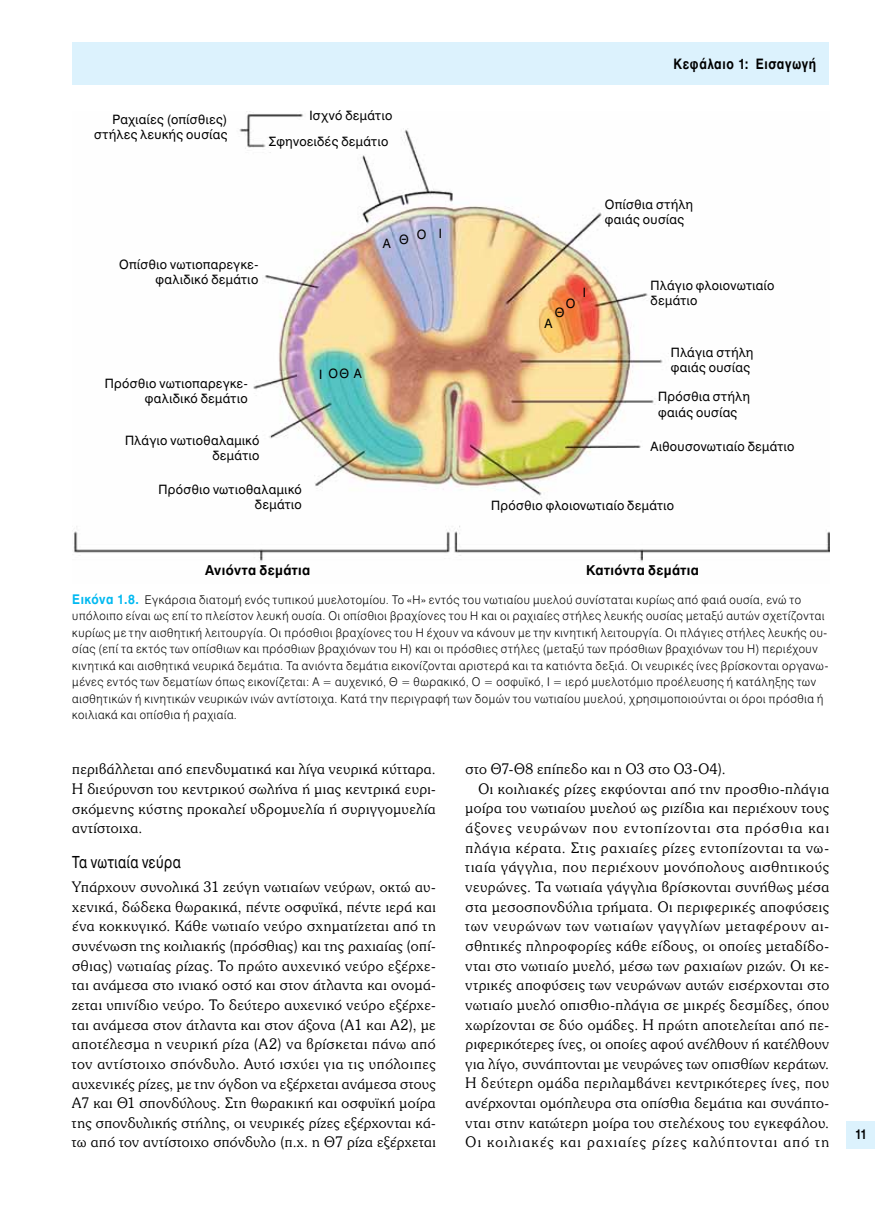
<style>
.page{position:relative;width:893px;height:1212px;background:#fff}
.page>*{position:absolute;margin:0;border:0;box-sizing:border-box;transform-origin:0 0}
.t1{font:16.5px "UB Helvetica";letter-spacing:.035em;color:#000;scale:.8 1}
.t2{font:300 15.9px/19.6px "UB Souvenir";letter-spacing:.035em;color:#000;text-align:justify;scale:.96 1}
.t3{font:300 15.9px "UB Souvenir";letter-spacing:.055em;color:#000;scale:.96 1}
.t4{font:300 15.9px "UB Souvenir";letter-spacing:.08em;color:#000;scale:.96 1}
.t5{font:300 15.9px "UB Souvenir";letter-spacing:.07em;color:#000;scale:.96 1}
.t6{font:14.25px "UB Helvetica Bold";letter-spacing:.055em;color:#000;scale:.85 1}
.t7{font:13.5px "UB Helvetica Bold";letter-spacing:.03em;color:#000}
.t8{font:13.5px "UB Helvetica Bold";letter-spacing:.03em;color:#000;scale:.81 1}
.t9{font:12.75px/15.5px "UB Helvetica";letter-spacing:.035em;color:#000;text-align:right}
.t10{font:300 11.85px/16.5px "UB Helvetica";letter-spacing:.05em;color:#000;scale:.95 1}
.s1{font-family:"UB Helvetica Bold";font-weight:400;font-size:13.2px;color:#00b9f1}
</style>
<div class="page">
<div style="left:72px;top:43px;width:757px;height:42px;background:#dcf2fd"></div>
<div style="left:847px;top:1121px;width:28px;height:27px;background:#dcf2fd"></div>
<img style="left:73px;top:114px;width:756px;height:448px">
<p class="t9" style="left:94px;top:112px;width:135px">Ραχιαίες (οπίσθιες) στήλες λευκής ουσίας</p>
<p class="t9" style="left:269px;top:102px;width:125px;line-height:26.5px;text-align:left;text-indent:40px">Ισχνό δεμάτιο<br>Σφηνοειδές δεμάτιο</p>
<p class="t9" style="left:119px;top:256px;width:141px">Οπίσθιο νωτιοπαρεγκε&shy;φαλιδικό δεμάτιο</p>
<p class="t9" style="left:383px;top:236px;width:9px">Α</p>
<p class="t9" style="left:399px;top:232px;width:11px">Θ</p>
<p class="t9" style="left:417px;top:227px;width:11px">Ο</p>
<p class="t9" style="left:439px;top:225px;width:5px">Ι</p>
<p class="t9" style="left:105px;top:375px;width:144px">Πρόσθιο νωτιοπαρεγκε&shy;φαλιδικό δεμάτιο</p>
<p class="t9" style="left:125px;top:433px;width:136px">Πλάγιο νωτιοθαλαμικό δεμάτιο</p>
<p class="t9" style="left:158px;top:482px;width:145px">Πρόσθιο νωτιοθαλαμικό δεμάτιο</p>
<p class="t9" style="left:329px;top:366px;width:35px">ΟΘ Α</p>
<p class="t9" style="left:319px;top:367px;width:5px">Ι</p>
<p class="t6" style="left:673px;top:55px;width:170px">Κεφάλαιο 1: Εισαγωγή</p>
<p class="t9" style="left:605px;top:197px;width:90px;text-align:left">Οπίσθια στήλη φαιάς ουσίας</p>
<p class="t9" style="left:566px;top:295px;width:11px">Ο</p>
<p class="t9" style="left:555px;top:305px;width:11px">Θ</p>
<p class="t9" style="left:545px;top:316px;width:9px">Α</p>
<p class="t9" style="left:583px;top:285px;width:5px">Ι</p>
<p class="t9" style="left:651px;top:277px;width:125px;text-align:left">Πλάγιο φλοιονωτιαίο δεμάτιο</p>
<p class="t9" style="left:671px;top:344px;width:84px;text-align:left">Πλάγια στήλη φαιάς ουσίας</p>
<p class="t9" style="left:658px;top:389px;width:93px;text-align:left">Πρόσθια στήλη φαιάς ουσίας</p>
<p class="t9" style="left:651px;top:439px;width:145px">Αιθουσονωτιαίο δεμάτιο</p>
<p class="t9" style="left:491px;top:497px;width:185px">Πρόσθιο φλοιονωτιαίο δεμάτιο</p>
<p class="t7" style="left:205px;top:562px;width:107px">Ανιόντα δεμάτια</p>
<p class="t7" style="left:586px;top:562px;width:114px">Κατιόντα δεμάτια</p>
<p class="t10" style="left:72px;top:591px;width:797px"><span class="s1">Εικόνα 1.8.</span> Εγκάρσια διατομή ενός τυπικού μυελοτομίου. Το «Η» εντός του νωτιαίου μυελού συνίσταται κυρίως από φαιά ουσία, ενώ το υπόλοιπο είναι ως επί το πλείστον λευκή ουσία. Οι οπίσθιοι βραχίονες του Η και οι ραχιαίες στήλες λευκής ουσίας μεταξύ αυτών σχετίζονται κυρίως με την αισθητική λειτουργία. Οι πρόσθιοι βραχίονες του Η έχουν να κάνουν με την κινητική λειτουργία. Οι πλάγιες στήλες λευκής ου&shy;σίας (επί τα εκτός των οπίσθιων και πρόσθιων βραχιόνων του Η) και οι πρόσθιες στήλες (μεταξύ των πρόσθιων βραχιόνων του Η) περιέχουν κινητικά και αισθητικά νευρικά δεμάτια. Τα ανιόντα δεμάτια εικονίζονται αριστερά και τα κατιόντα δεξιά. Οι νευρικές ίνες βρίσκονται οργανω&shy;μένες εντός των δεματίων όπως εικονίζεται: Α = αυχενικό, Θ = θωρακικό, Ο = οσφυϊκό, Ι = ιερό μυελοτόμιο προέλευσης ή κατάληξης των αισθητικών ή κινητικών νευρικών ινών αντίστοιχα. Κατά την περιγραφή των δομών του νωτιαίου μυελού, χρησιμοποιούνται οι όροι πρόσθια ή κοιλιακά και οπίσθια ή ραχιαία.</p>
<p class="t2" style="left:72px;top:759px;width:380px">περιβάλλεται από επενδυματικά και λίγα νευρικά κύτταρα.<br>Η διεύρυνση του κεντρικού σωλήνα ή μιας κεντρικά ευρι&shy;σκόμενης κύστης προκαλεί υδρομυελία ή συριγγομυελία αντίστοιχα.</p>
<p class="t1" style="left:72px;top:852px;width:137px">Τα νωτιαία νεύρα</p>
<p class="t2" style="left:72px;top:877px;width:380px">Υπάρχουν συνολικά 31 ζεύγη νωτιαίων νεύρων, οκτώ αυ&shy;χενικά, δώδεκα θωρακικά, πέντε οσφυϊκά, πέντε ιερά και ένα κοκκυγικό. Κάθε νωτιαίο νεύρο σχηματίζεται από τη συνένωση της κοιλιακής (πρόσθιας) και της ραχιαίας (οπί&shy;σθιας) νωτιαίας ρίζας. Το πρώτο αυχενικό νεύρο εξέρχε&shy;ται ανάμεσα στο ινιακό οστό και στον άτλαντα και ονομά&shy;ζεται υπινίδιο νεύρο. Το δεύτερο αυχενικό νεύρο εξέρχε&shy;ται ανάμεσα στον άτλαντα και στον άξονα (Α1 και Α2), με αποτέλεσμα η νευρική ρίζα (Α2) να βρίσκεται πάνω από τον αντίστοιχο σπόνδυλο. Αυτό ισχύει για τις υπόλοιπες αυχενικές ρίζες, με την όγδοη να εξέρχεται ανάμεσα στους Α7 και Θ1 σπονδύλους. Στη θωρακική και οσφυϊκή μοίρα της σπονδυλικής στήλης, οι νευρικές ρίζες εξέρχονται κά&shy;τω από τον αντίστοιχο σπόνδυλο (π.χ. η Θ7 ρίζα εξέρχεται</p>
<p class="t2" style="left:466px;top:759px;width:272px">στο Θ7-Θ8 επίπεδο και η Ο3 στο Ο3-Ο4).</p>
<p class="t2" style="left:478px;top:779px;width:367px">Οι κοιλιακές ρίζες εκφύονται από την προσθιο-πλάγια</p>
<p class="t2" style="left:466px;top:798px;width:380px">μοίρα του νωτιαίου μυελού ως ριζίδια και περιέχουν τους</p>
<p class="t5" style="left:466px;top:819px;width:380px">άξονες νευρώνων που εντοπίζονται στα πρόσθια και</p>
<p class="t2" style="left:466px;top:837px;width:380px">πλάγια κέρατα. Στις ραχιαίες ρίζες εντοπίζονται τα νω-</p>
<p class="t2" style="left:466px;top:857px;width:380px">τιαία γάγγλια, που περιέχουν μονόπολους αισθητικούς</p>
<p class="t2" style="left:466px;top:877px;width:380px">νευρώνες. Τα νωτιαία γάγγλια βρίσκονται συνήθως μέσα</p>
<p class="t2" style="left:466px;top:896px;width:380px">στα μεσοσπονδύλια τρήματα. Οι περιφερικές αποφύσεις</p>
<p class="t3" style="left:466px;top:917px;width:380px">των νευρώνων των νωτιαίων γαγγλίων μεταφέρουν αι-</p>
<p class="t2" style="left:466px;top:936px;width:380px">σθητικές πληροφορίες κάθε είδους, οι οποίες μεταδίδο-</p>
<p class="t2" style="left:466px;top:955px;width:380px">νται στο νωτιαίο μυελό, μέσω των ραχιαίων ριζών. Οι κε-</p>
<p class="t2" style="left:466px;top:975px;width:380px">ντρικές αποφύσεις των νευρώνων αυτών εισέρχονται στο</p>
<p class="t2" style="left:466px;top:995px;width:380px">νωτιαίο μυελό οπισθιο-πλάγια σε μικρές δεσμίδες, όπου</p>
<p class="t2" style="left:466px;top:1014px;width:380px">χωρίζονται σε δύο ομάδες. Η πρώτη αποτελείται από πε-</p>
<p class="t2" style="left:466px;top:1034px;width:380px">ριφερικότερες ίνες, οι οποίες αφού ανέλθουν ή κατέλθουν</p>
<p class="t2" style="left:466px;top:1053px;width:380px">για λίγο, συνάπτονται με νευρώνες των οπισθίων κεράτων.</p>
<p class="t2" style="left:466px;top:1073px;width:380px">Η δεύτερη ομάδα περιλαμβάνει κεντρικότερες ίνες, που</p>
<p class="t2" style="left:466px;top:1093px;width:380px">ανέρχονται ομόπλευρα στα οπίσθια δεμάτια και συνάπτο-</p>
<p class="t2" style="left:466px;top:1112px;width:380px">νται στην κατώτερη μοίρα του στελέχους του εγκεφάλου.</p>
<p class="t4" style="left:466px;top:1133px;width:380px">Οι κοιλιακές και ραχιαίες ρίζες καλύπτονται από τη</p>
<p class="t8" style="left:855px;top:1126px;width:16px">11</p>
</div>
